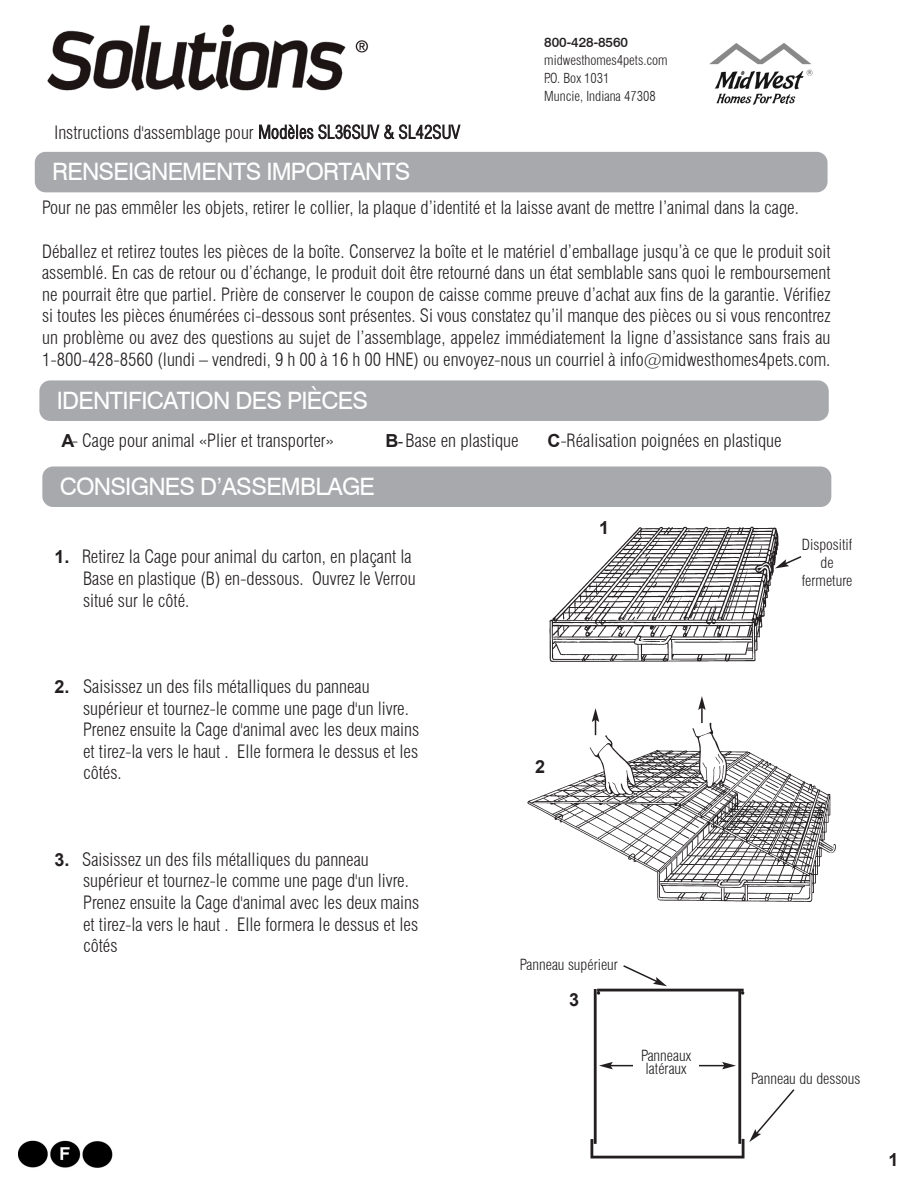
<style>
.page{position:relative;width:918px;height:1188px;background:#fff}
.page>*{position:absolute;margin:0;border:0;box-sizing:border-box;transform-origin:0 0}
.t1{font:24px "Swiss 721 BT";letter-spacing:-.03em;color:#fff}
.t2{font:300 condensed 18px/21.6px "Swiss 721 BT";color:#231f20}
.t3{font:700 18px "Arial";color:#231f20}
.t4{font:300 condensed 15px/18px "Swiss 721 BT";color:#231f20}
.t5{font:300 condensed 13.5px/18px "Swiss 721 BT";color:#231f20}
.t6{font:500 13.5px "Swiss 721 BT";color:#231f20}
.s1{font-family:"Arial";font-weight:700;font-stretch:normal}
.s2{font-family:"Arial";font-weight:400;font-stretch:normal;font-size:16.5px}
</style>
<div class="page">
<img style="left:19px;top:1140px;width:94px;height:28px">
<img style="left:709px;top:43px;width:103px;height:62px">
<div style="left:35px;top:152px;width:793px;height:40px;background:#a8a9ad;border-radius:11px"></div>
<div style="left:39px;top:380px;width:790px;height:41px;background:#a8a9ad;border-radius:11px"></div>
<img style="left:47px;top:24px;width:321px;height:67px">
<div style="left:42px;top:466px;width:789px;height:41px;background:#a8a9ad;border-radius:11px"></div>
<img style="left:549px;top:526px;width:230px;height:136px">
<img style="left:590px;top:986px;width:155px;height:173px">
<img style="left:527px;top:723px;width:309px;height:179px">
<hr style="left:610px;top:1065px;width:115px;height:1px;background:#231f20">
<svg style="left:599px;top:1062px;width:14px;height:7px"></svg>
<svg style="left:722px;top:1062px;width:14px;height:7px"></svg>
<div style="left:633px;top:1048px;width:66px;height:39px;background:#fff"></div>
<svg style="left:623px;top:965px;width:44px;height:21px"></svg>
<svg style="left:749px;top:1089px;width:46px;height:53px"></svg>
<svg style="left:775px;top:555px;width:27px;height:13px"></svg>
<svg style="left:592px;top:708px;width:7px;height:27px"></svg>
<svg style="left:698px;top:696px;width:8px;height:27px"></svg>
<p class="t2" style="left:55px;top:121px;width:407px">Instructions d'assemblage pour Modèles SL36SUV &amp; SL42SUV</p>
<h1 class="t1" style="left:52px;top:157px;width:359px">RENSEIGNEMENTS IMPORTANTS</h1>
<p class="t6" style="left:544px;top:34px;width:85px">800-428-8560</p>
<p class="t5" style="left:544px;top:51px;width:125px">midwesthomes4pets.com<br>P.O. Box 1031<br>Muncie, Indiana 47308</p>
<p class="t2" style="left:42px;top:197px;width:758px">Pour ne pas emmêler les objets, retirer le collier, la plaque d’identité et la laisse avant de mettre l’animal dans la cage.</p>
<p class="t2" style="left:42px;top:240px;width:790px;text-align:justify">Déballez et retirez toutes les pièces de la boîte. Conservez la boîte et le matériel d’emballage jusqu’à ce que le produit soit assemblé. En cas de retour ou d’échange, le produit doit être retourné dans un état semblable sans quoi le remboursement ne pourrait être que partiel. Prière de conserver le coupon de caisse comme preuve d’achat aux fins de la garantie. Vérifiez si toutes les pièces énumérées ci-dessous sont présentes. Si vous constatez qu’il manque des pièces ou si vous rencontrez un problème ou avez des questions au sujet de l’assemblage, appelez immédiatement la ligne d’assistance sans frais au 1-800-428-8560 (lundi – vendredi, 9 h 00 à 16 h 00 HNE) ou envoyez-nous un courriel à info@midwesthomes4pets.com.</p>
<h1 class="t1" style="left:57px;top:386px;width:313px">IDENTIFICATION DES PIÈCES</h1>
<p class="t2" style="left:61px;top:429px;width:274px"><span class="s1">A</span>- Cage pour animal «Plier et transporter»</p>
<p class="t2" style="left:385px;top:429px;width:135px"><span class="s1">B</span><span class="s2">-</span>Base en plastique</p>
<p class="t2" style="left:547px;top:429px;width:236px"><span class="s1">C</span>-Réalisation poignées en plastique</p>
<h1 class="t1" style="left:60px;top:472px;width:317px">CONSIGNES D’ASSEMBLAGE</h1>
<p class="t2" style="left:83px;top:546px;width:334px;text-indent:-29px"><span class="s1">1.</span> Retirez la Cage pour animal du carton, en plaçant la<br>Base en plastique (B) en-dessous. Ouvrez le Verrou situé sur le côté.</p>
<p class="t2" style="left:83px;top:676px;width:338px;text-indent:-29px"><span class="s1">2.</span> Saisissez un des fils métalliques du panneau supérieur et tournez-le comme une page d'un livre.<br>Prenez ensuite la Cage d'animal avec les deux mains et tirez-la vers le haut . Elle formera le dessus et les côtés.</p>
<p class="t2" style="left:83px;top:848px;width:338px;text-indent:-29px"><span class="s1">3.</span> Saisissez un des fils métalliques du panneau supérieur et tournez-le comme une page d'un livre.<br>Prenez ensuite la Cage d'animal avec les deux mains et tirez-la vers le haut . Elle formera le dessus et les côtés</p>
<p class="t3" style="left:599px;top:517px;width:12px">1</p>
<p class="t3" style="left:535px;top:757px;width:12px">2</p>
<p class="t4" style="left:802px;top:535px;width:52px;text-align:center">Dispositif de fermeture</p>
<p class="t4" style="left:520px;top:955px;width:100px">Panneau supérieur</p>
<p class="t3" style="left:569px;top:989px;width:12px">3</p>
<p class="t4" style="left:641px;top:1049px;width:51px;line-height:13.5px">Panneaux latéraux</p>
<p class="t4" style="left:751px;top:1070px;width:111px">Panneau du dessous</p>
<p class="t3" style="left:889px;top:1149px;width:12px">1</p>
</div>
